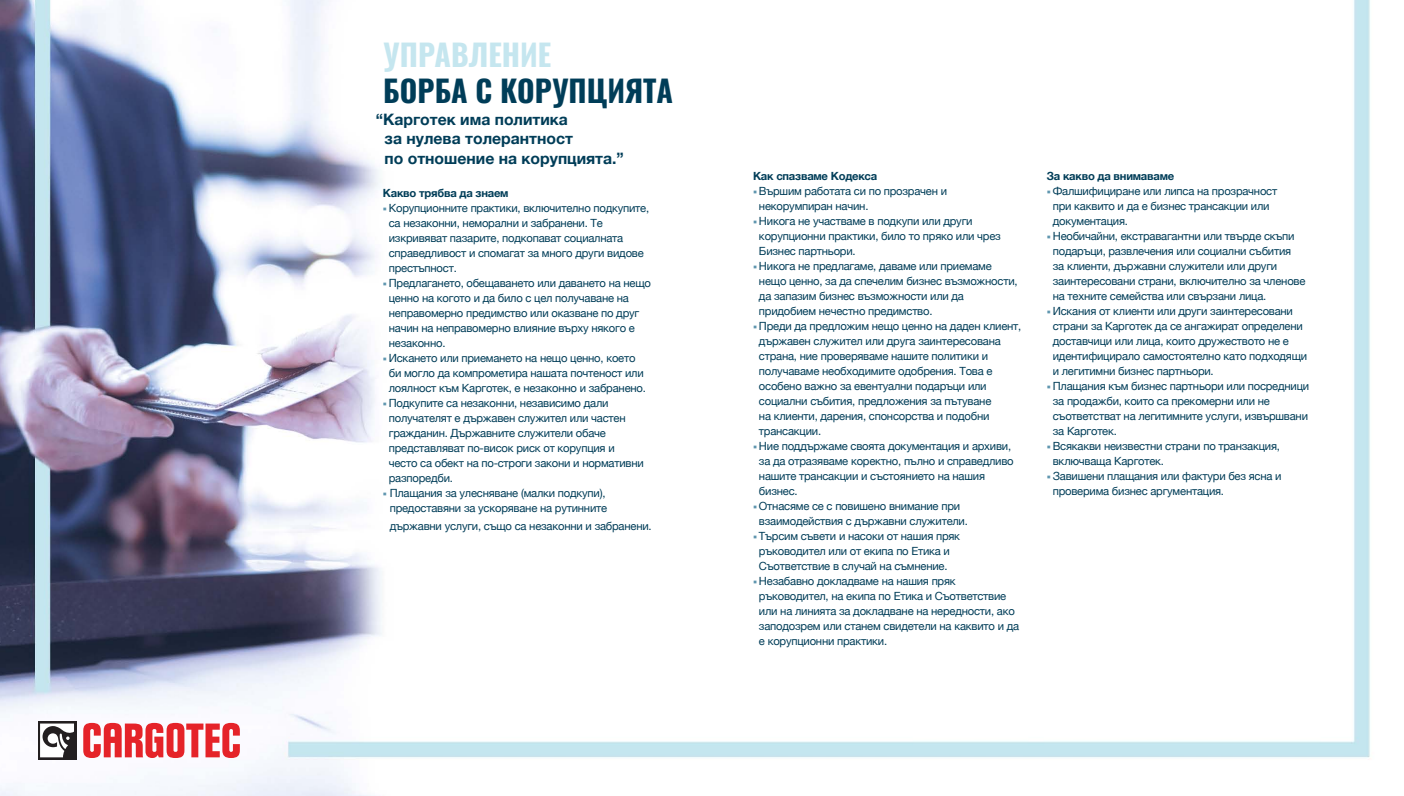
<style>
.page{position:relative;width:1404px;height:796px;background:#fff}
.page>*{position:absolute;margin:0;border:0;box-sizing:border-box;transform-origin:0 0}
.t1{font:30px "Oswald";color:#003d58}
.t2{font:30px "Oswald";color:#c5e6ef}
.t3{font:700 15.75px/19.5px "Helvetica Neue";color:#003d58}
.t4{font:11.25px/15px "Helvetica Neue";letter-spacing:-.02em;color:#003d58}
.t5{font:700 11.25px "Helvetica Neue";letter-spacing:-.02em;color:#003d58}
.s1{font-family:"Halyard Display";font-weight:600;color:#5f96af}
</style>
<div class="page">
<img style="left:0;top:0;width:1370px;height:795px">
<div style="left:38px;top:720px;width:38px;height:39px;background:#231f20"></div>
<svg style="left:40px;top:723px;width:34px;height:34px"></svg>
<svg style="left:83px;top:722px;width:157px;height:35px"></svg>
<h1 class="t2" style="left:383px;top:28px;width:169px">УПРАВЛЕНИЕ</h1>
<h1 class="t1" style="left:383px;top:64px;width:291px">БОРБА С КОРУПЦИЯТА</h1>
<h2 class="t3" style="left:384px;top:109px;width:241px;text-indent:-9px">“Карготек има политика<br>за нулева толерантност<br>по отношение на корупцията.”</h2>
<p class="t5" style="left:383px;top:184px;width:127px">Какво трябва да знаем</p>
<p class="t4" style="left:389px;top:201px;width:262px;text-indent:-6px"><span class="s1">•</span> Корупционните практики, включително подкупите, са незаконни, неморални и забранени. Те изкривяват пазарите, подкопават социалната справедливост и спомагат за много други видове престъпност.</p>
<p class="t4" style="left:389px;top:276px;width:263px;text-indent:-6px"><span class="s1">•</span> Предлагането, обещаването или даването на нещо ценно на когото и да било с цел получаване на неправомерно предимство или оказване по друг начин на неправомерно влияние върху някого е незаконно.</p>
<p class="t4" style="left:389px;top:351px;width:258px;text-indent:-6px"><span class="s1">•</span> Искането или приемането на нещо ценно, което би могло да компрометира нашата почтеност или лоялност към Карготек, е незаконно и забранено.</p>
<p class="t4" style="left:389px;top:396px;width:256px;text-indent:-6px"><span class="s1">•</span> Подкупите са незаконни, независимо дали получателят е държавен служител или частен гражданин. Държавните служители обаче представляват по-висок риск от корупция и често са обект на по-строги закони и нормативни разпоредби.</p>
<p class="t4" style="left:383px;top:486px;width:226px;text-align:right"><span class="s1">•</span> Плащания за улесняване (малки подкупи), предоставяни за ускоряване на рутинните</p>
<p class="t4" style="left:389px;top:519px;width:263px">държавни услуги, също са незаконни и забранени.</p>
<p class="t5" style="left:753px;top:167px;width:126px">Как спазваме Кодекса</p>
<p class="t4" style="left:759px;top:184px;width:189px;text-indent:-6px"><span class="s1">•</span> Вършим работата си по прозрачен и некорумпиран начин.</p>
<p class="t4" style="left:759px;top:214px;width:243px;text-indent:-6px"><span class="s1">•</span> Никога не участваме в подкупи или други корупционни практики, било то пряко или чрез<br>Бизнес партньори.</p>
<p class="t4" style="left:759px;top:259px;width:260px;text-indent:-6px"><span class="s1">•</span> Никога не предлагаме, даваме или приемаме нещо ценно, за да спечелим бизнес възможности, да запазим бизнес възможности или да придобием нечестно предимство.</p>
<p class="t4" style="left:759px;top:319px;width:264px;text-indent:-6px"><span class="s1">•</span> Преди да предложим нещо ценно на даден клиент, държавен служител или друга заинтересована страна, ние проверяваме нашите политики и получаваме необходимите одобрения. Това е особено важно за евентуални подаръци или социални събития, предложения за пътуване<br>на клиенти, дарения, спонсорства и подобни трансакции.</p>
<p class="t4" style="left:759px;top:439px;width:256px;text-indent:-6px"><span class="s1">•</span> Ние поддържаме своята документация и архиви, за да отразяваме коректно, пълно и справедливо нашите трансакции и състоянието на нашия бизнес.</p>
<p class="t4" style="left:759px;top:499px;width:210px;text-indent:-6px"><span class="s1">•</span> Отнасяме се с повишено внимание при взаимодействия с държавни служители.</p>
<p class="t4" style="left:753px;top:529px;width:209px;text-align:center"><span class="s1">•</span> Търсим съвети и насоки от нашия пряк ръководител или от екипа по Етика и<br>Съответствие в случай на съмнение.</p>
<p class="t4" style="left:759px;top:574px;width:262px;text-indent:-6px"><span class="s1">•</span> Незабавно докладваме на нашия пряк ръководител, на екипа по Етика и Съответствие или на линията за докладване на нередности, ако заподозрем или станем свидетели на каквито и да е корупционни практики.</p>
<p class="t5" style="left:1046px;top:167px;width:129px">За какво да внимаваме</p>
<p class="t4" style="left:1052px;top:184px;width:226px;text-indent:-6px"><span class="s1">•</span> Фалшифициране или липса на прозрачност при каквито и да е бизнес трансакции или документация.</p>
<p class="t4" style="left:1052px;top:229px;width:254px;text-indent:-6px"><span class="s1">•</span> Необичайни, екстравагантни или твърде скъпи подаръци, развлечения или социални събития за клиенти, държавни служители или други заинтересовани страни, включително за членове на техните семейства или свързани лица.</p>
<p class="t4" style="left:1052px;top:304px;width:256px;text-indent:-6px"><span class="s1">•</span> Искания от клиенти или други заинтересовани страни за Карготек да се ангажират определени доставчици или лица, които дружеството не е идентифицирало самостоятелно като подходящи и легитимни бизнес партньори.</p>
<p class="t4" style="left:1052px;top:379px;width:258px;text-indent:-6px"><span class="s1">•</span> Плащания към бизнес партньори или посредници за продажби, които са прекомерни или не съответстват на легитимните услуги, извършвани за Карготек.</p>
<p class="t4" style="left:1052px;top:439px;width:229px;text-indent:-6px"><span class="s1">•</span> Всякакви неизвестни страни по транзакция, включваща Карготек.</p>
<p class="t4" style="left:1052px;top:469px;width:230px;text-indent:-6px"><span class="s1">•</span> Завишени плащания или фактури без ясна и проверима бизнес аргументация.</p>
</div>
